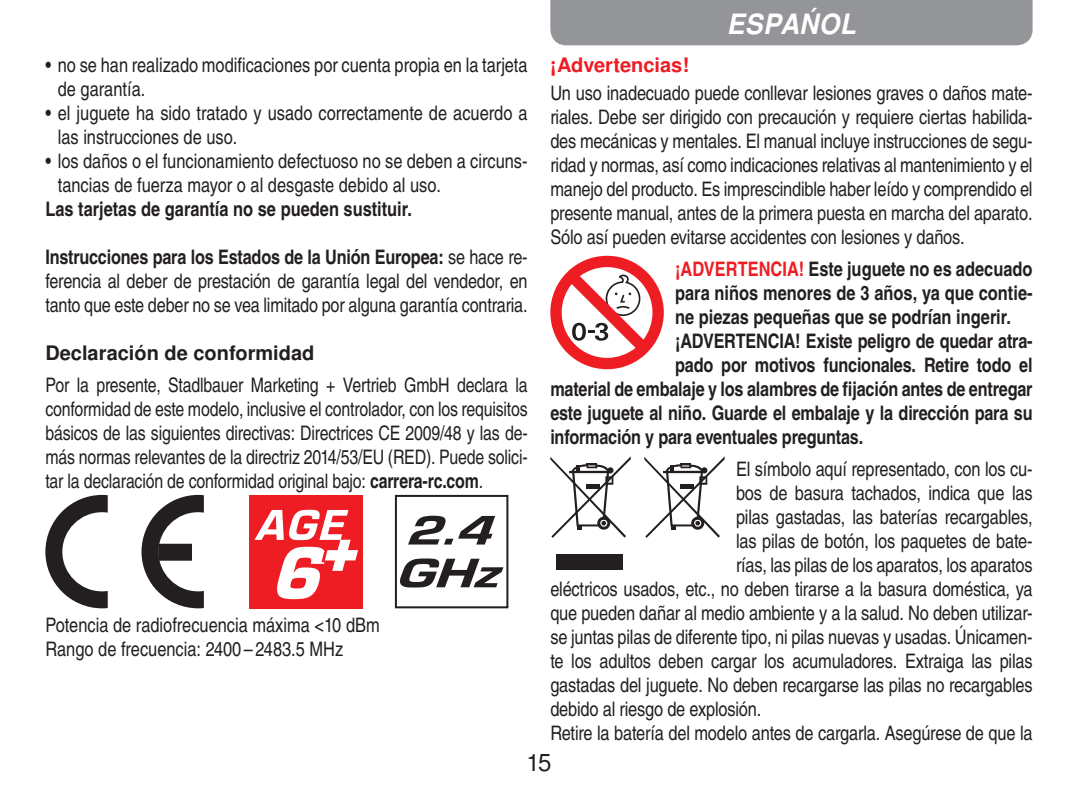
<style>
.page{position:relative;width:1078px;height:794px;background:#fff}
.page>*{position:absolute;margin:0;border:0;box-sizing:border-box;transform-origin:0 0}
.t1{font:italic 700 28px "Nimbus San LOT";letter-spacing:.015em;color:#fff;scale:.94 1}
.t2{font:24px "Nimbus San LOT";color:#231f20}
.t3{font:20px/24px "Nimbus San LOT Reg Con";letter-spacing:-.01em;color:#231f20}
.t4{font:20px "Nimbus San LOT Bol Con";letter-spacing:-.01em;color:#231f20}
.t5{font:700 20px "Nimbus San LOT";color:#231f20}
.t6{font:700 20px "Nimbus San LOT";color:#ee1d23}
.s1{font-family:"Nimbus San LOT Reg Con"}
.s2{font-family:"Nimbus San LOT Bol Con"}
.s3{color:#ee1d23}
</style>
<div class="page">
<svg style="left:45px;top:495px;width:63px;height:113px"></svg>
<svg style="left:141px;top:495px;width:63px;height:113px"></svg>
<div style="left:249px;top:495px;width:114px;height:113px;background:#ee1d23"></div>
<svg style="left:254px;top:510px;width:104px;height:89px"></svg>
<svg style="left:394px;top:494px;width:115px;height:115px"></svg>
<svg style="left:550px;top:256px;width:113px;height:113px"></svg>
<div style="left:556px;top:554px;width:67px;height:16px;background:#231f20"></div>
<svg style="left:550px;top:457px;width:80px;height:81px"></svg>
<svg style="left:644px;top:457px;width:80px;height:81px"></svg>
<div style="left:550px;top:0;width:482px;height:45px;background:#939598"></div>
<p class="t3" style="left:58px;top:53px;width:471px;text-indent:-12px">• no se han realizado modificaciones por cuenta propia en la tarjeta de garantía.</p>
<p class="t3" style="left:58px;top:101px;width:471px;text-indent:-12px">• el juguete ha sido tratado y usado correctamente de acuerdo a las instrucciones de uso.</p>
<p class="t3" style="left:58px;top:149px;width:471px;text-indent:-12px">• los daños o el funcionamiento defectuoso no se deben a circuns&shy;tancias de fuerza mayor o al desgaste debido al uso.</p>
<p class="t4" style="left:45px;top:197px;width:368px">Las tarjetas de garantía no se pueden sustituir.</p>
<p class="t4" style="left:45px;top:245px;width:483px">Instrucciones para los Estados de la Unión Europea: <span class="s1">se hace re-</span></p>
<p class="t3" style="left:45px;top:269px;width:483px">ferencia al deber de prestación de garantía legal del vendedor, en tanto que este deber no se vea limitado por alguna garantía contraria.</p>
<p class="t5" style="left:45px;top:341px;width:270px">Declaración de conformidad</p>
<p class="t3" style="left:45px;top:373px;width:483px;text-align:justify">Por la presente, Stadlbauer Marketing + Vertrieb GmbH declara la conformidad de este modelo, inclusive el controlador, con los requisitos básicos de las siguientes directivas: Directrices CE 2009/48 y las de&shy;más normas relevantes de la directriz 2014/53/EU (RED). Puede solici&shy;tar la declaración de conformidad original bajo: <span class="s2">carrera-rc.com</span>.</p>
<p class="t3" style="left:45px;top:613px;width:336px">Potencia de radiofrecuencia máxima &lt;10 dBm<br>Rango de frecuencia: 2400 – 2483.5 MHz</p>
<h1 class="t1" style="left:726px;top:8px;width:139px">ESPAŃOL</h1>
<p class="t6" style="left:550px;top:53px;width:140px">¡Advertencias!</p>
<p class="t3" style="left:550px;top:81px;width:483px;text-align:justify">Un uso inadecuado puede conllevar lesiones graves o daños mate&shy;riales. Debe ser dirigido con precaución y requiere ciertas habilida&shy;des mecánicas y mentales. El manual incluye instrucciones de segu&shy;ridad y normas, así como indicaciones relativas al mantenimiento y el manejo del producto. Es imprescindible haber leído y comprendido el presente manual, antes de la primera puesta en marcha del aparato.<br>Sólo así pueden evitarse accidentes con lesiones y daños.</p>
<p class="t4" style="left:675px;top:256px;width:359px"><span class="s3">¡ADVERTENCIA!</span> Este juguete no es adecuado</p>
<p class="t4" style="left:675px;top:280px;width:359px">para niños menores de 3 años, ya que contie-</p>
<p class="t4" style="left:675px;top:304px;width:337px">ne piezas pequeñas que se podrían ingerir.</p>
<p class="t4" style="left:675px;top:328px;width:359px">¡ADVERTENCIA! Existe peligro de quedar atra-</p>
<p class="t4" style="left:675px;top:352px;width:359px">pado por motivos funcionales. Retire todo el</p>
<p class="t4" style="left:550px;top:376px;width:483px">material de embalaje y los alambres de fijación antes de entregar</p>
<p class="t4" style="left:550px;top:400px;width:483px">este juguete al niño. Guarde el embalaje y la dirección para su</p>
<p class="t4" style="left:550px;top:424px;width:314px">información y para eventuales preguntas.</p>
<p class="t3" style="left:735px;top:457px;width:298px">El símbolo aquí representado, con los cu-</p>
<p class="t3" style="left:735px;top:481px;width:298px">bos de basura tachados, indica que las</p>
<p class="t3" style="left:735px;top:505px;width:298px">pilas gastadas, las baterías recargables,</p>
<p class="t3" style="left:735px;top:529px;width:298px">las pilas de botón, los paquetes de bate-</p>
<p class="t3" style="left:735px;top:553px;width:298px">rías, las pilas de los aparatos, los aparatos</p>
<p class="t3" style="left:550px;top:577px;width:483px">eléctricos usados, etc., no deben tirarse a la basura doméstica, ya</p>
<p class="t3" style="left:550px;top:601px;width:483px">que pueden dañar al medio ambiente y a la salud. No deben utilizar-</p>
<p class="t3" style="left:550px;top:625px;width:483px">se juntas pilas de diferente tipo, ni pilas nuevas y usadas. Únicamen-</p>
<p class="t3" style="left:550px;top:649px;width:483px">te los adultos deben cargar los acumuladores. Extraiga las pilas</p>
<p class="t3" style="left:550px;top:673px;width:483px">gastadas del juguete. No deben recargarse las pilas no recargables</p>
<p class="t3" style="left:550px;top:697px;width:212px">debido al riesgo de explosión.</p>
<p class="t3" style="left:550px;top:721px;width:483px">Retire la batería del modelo antes de cargarla. Asegúrese de que la</p>
<p class="t2" style="left:526px;top:748px;width:27px">15</p>
</div>
